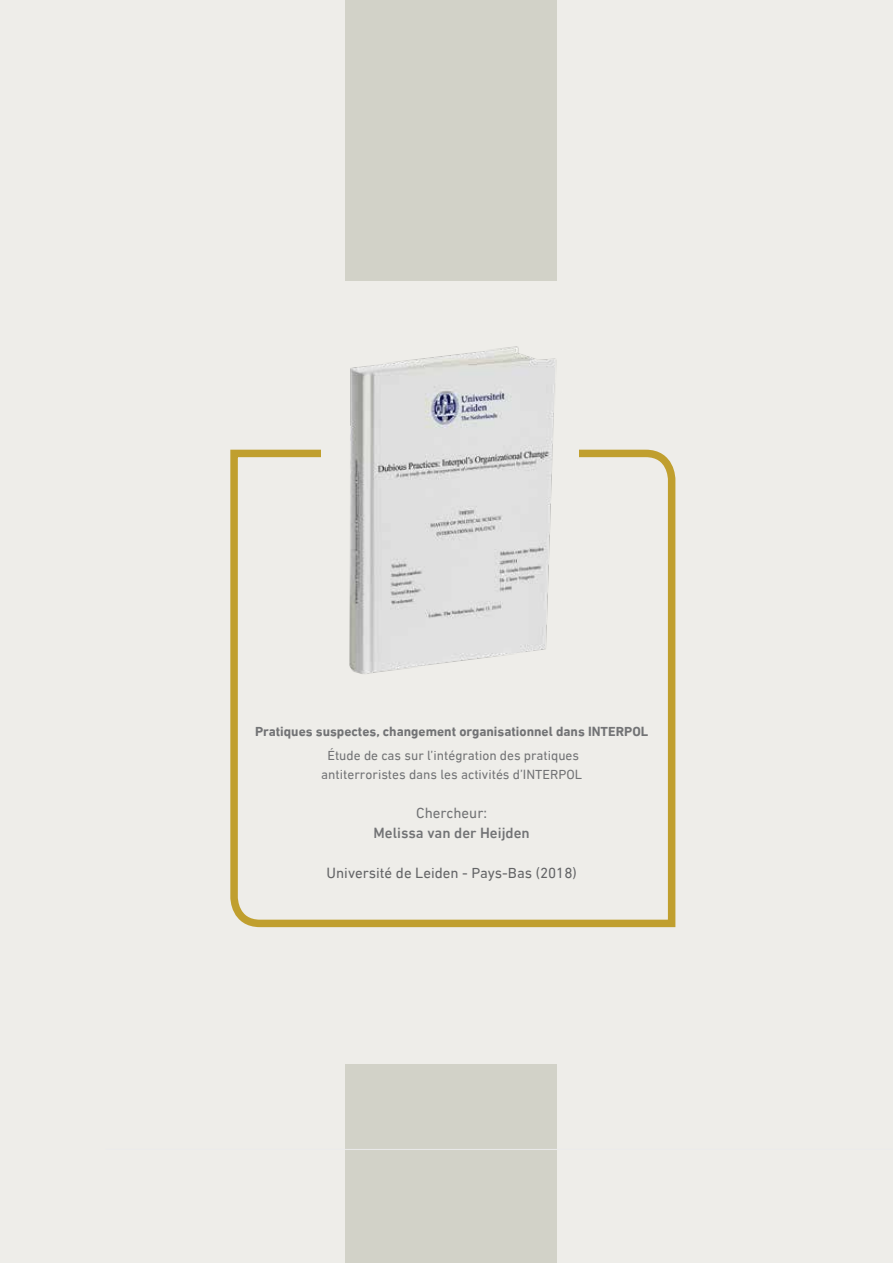
<style>
.page{position:relative;width:893px;height:1263px;background:#eeede9}
.page>*{position:absolute;margin:0;border:0;box-sizing:border-box;transform-origin:0 0}
.t1{font:15px "DIN Next LT Arabic";color:#636466}
.t2{font:500 15px "DIN Next LT Arabic";color:#727375}
.t3{font:15px "DIN Next LT Arabic";color:#727375}
.t4{font:13.5px/19.5px "DIN Next LT Arabic";color:#727375;text-align:center}
.t5{font:700 13.5px "DIN Next LT Arabic";color:#727375}
</style>
<div class="page">
<div style="left:346px;top:0;width:211px;height:281px;background:#d2d2c8"></div>
<div style="left:346px;top:1064px;width:211px;height:199px;background:#d2d2c8"></div>
<svg style="left:230px;top:449px;width:446px;height:479px"></svg>
<img style="left:321px;top:346px;width:258px;height:345px">
<hr style="left:106px;top:1149px;width:787px;height:1px;background:#ebebec">
<p class="t5" style="left:255px;top:723px;width:395px">Pratiques suspectes, changement organisationnel dans INTERPOL</p>
<p class="t4" style="left:321px;top:745px;width:262px">Étude de cas sur l’intégration des pratiques antiterroristes dans les activités d’INTERPOL</p>
<p class="t3" style="left:416px;top:804px;width:73px">Chercheur:</p>
<p class="t2" style="left:374px;top:824px;width:158px">Melissa van der Heijden</p>
<p class="t1" style="left:327px;top:864px;width:252px">Université de Leiden - Pays-Bas (2018)</p>
</div>
